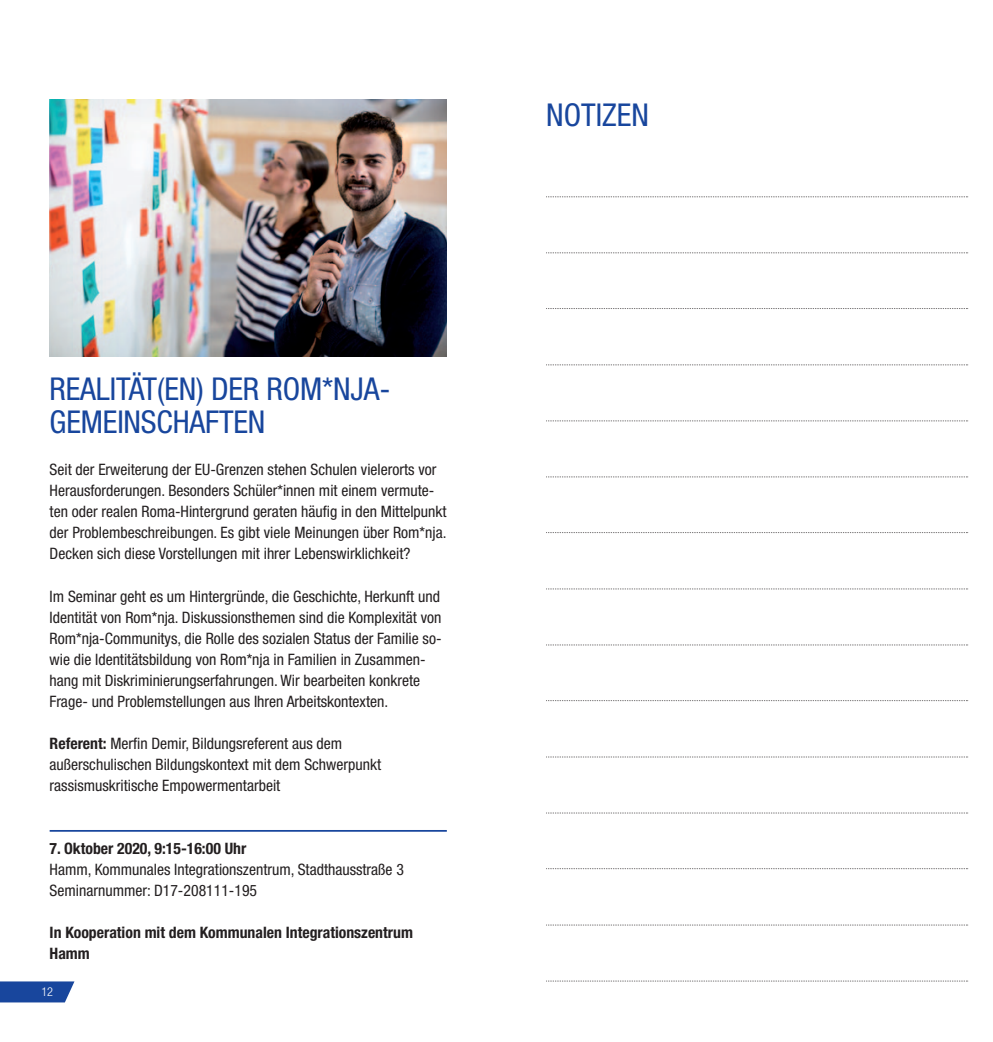
<style>
.page{position:relative;width:993px;height:1042px;background:#fff}
.page>*{position:absolute;margin:0;border:0;box-sizing:border-box;transform-origin:0 0}
.t1{font:condensed 31.5px "Helvetica Neue LT Std";letter-spacing:-.005em;color:#18469d}
.t2{font:condensed 15.75px/21px "Helvetica Neue LT Std";color:#231f20}
.t3{font:700 condensed 15.75px/21px "Helvetica Neue LT Std";color:#231f20}
.t4{font:300 condensed 12.25px "Helvetica Neue LT Std";color:#fff}
.s1{font-weight:700}
</style>
<div class="page">
<img style="left:50px;top:99px;width:396px;height:257px">
<hr style="left:50px;top:830px;width:396px;height:2px;background:#18469d">
<svg style="left:546px;top:196px;width:421px;height:1px"></svg>
<svg style="left:546px;top:252px;width:421px;height:1px"></svg>
<svg style="left:546px;top:308px;width:421px;height:1px"></svg>
<svg style="left:546px;top:364px;width:421px;height:1px"></svg>
<svg style="left:546px;top:420px;width:421px;height:1px"></svg>
<svg style="left:546px;top:476px;width:421px;height:1px"></svg>
<svg style="left:546px;top:532px;width:421px;height:1px"></svg>
<svg style="left:546px;top:588px;width:421px;height:1px"></svg>
<svg style="left:546px;top:644px;width:421px;height:1px"></svg>
<svg style="left:546px;top:700px;width:421px;height:1px"></svg>
<svg style="left:546px;top:756px;width:421px;height:1px"></svg>
<svg style="left:546px;top:812px;width:421px;height:1px"></svg>
<svg style="left:546px;top:868px;width:421px;height:1px"></svg>
<svg style="left:546px;top:924px;width:421px;height:1px"></svg>
<svg style="left:546px;top:980px;width:421px;height:1px"></svg>
<svg style="left:0;top:981px;width:74px;height:21px;background:#2954a4"></svg>
<p class="t1" style="left:50px;top:378px;width:342px">REALITÄT(EN) DER ROM*NJA-</p>
<p class="t1" style="left:50px;top:411px;width:217px">GEMEINSCHAFTEN</p>
<p class="t2" style="left:50px;top:461px;width:398px">Seit der Erweiterung der EU-Grenzen stehen Schulen vielerorts vor Herausforderungen. Besonders Schüler*innen mit einem vermute&shy;ten oder realen Roma-Hintergrund geraten häufig in den Mittelpunkt der Problembeschreibungen. Es gibt viele Meinungen über Rom*nja.<br>Decken sich diese Vorstellungen mit ihrer Lebenswirklichkeit?</p>
<p class="t2" style="left:50px;top:587px;width:393px">Im Seminar geht es um Hintergründe, die Geschichte, Herkunft und Identität von Rom*nja. Diskussionsthemen sind die Komplexität von Rom*nja-Communitys, die Rolle des sozialen Status der Familie so&shy;wie die Identitätsbildung von Rom*nja in Familien in Zusammen&shy;hang mit Diskriminierungserfahrungen. Wir bearbeiten konkrete Frage- und Problemstellungen aus Ihren Arbeitskontexten.</p>
<p class="t2" style="left:50px;top:734px;width:294px"><span class="s1">Referent:</span> Merfin Demir, Bildungsreferent aus dem</p>
<p class="t2" style="left:50px;top:755px;width:333px">außerschulischen Bildungskontext mit dem Schwerpunkt</p>
<p class="t2" style="left:50px;top:776px;width:232px">rassismuskritische Empowermentarbeit</p>
<p class="t3" style="left:50px;top:839px;width:198px">7. Oktober 2020, 9:15-16:00 Uhr</p>
<p class="t2" style="left:50px;top:860px;width:355px">Hamm, Kommunales Integrationszentrum, Stadthausstraße 3</p>
<p class="t2" style="left:50px;top:881px;width:209px">Seminarnummer: D17-208111-195</p>
<p class="t3" style="left:50px;top:923px;width:364px">In Kooperation mit dem Kommunalen Integrationszentrum<br>Hamm</p>
<p class="t4" style="left:41px;top:985px;width:13px">12</p>
<p class="t1" style="left:546px;top:104px;width:104px">NOTIZEN</p>
</div>
